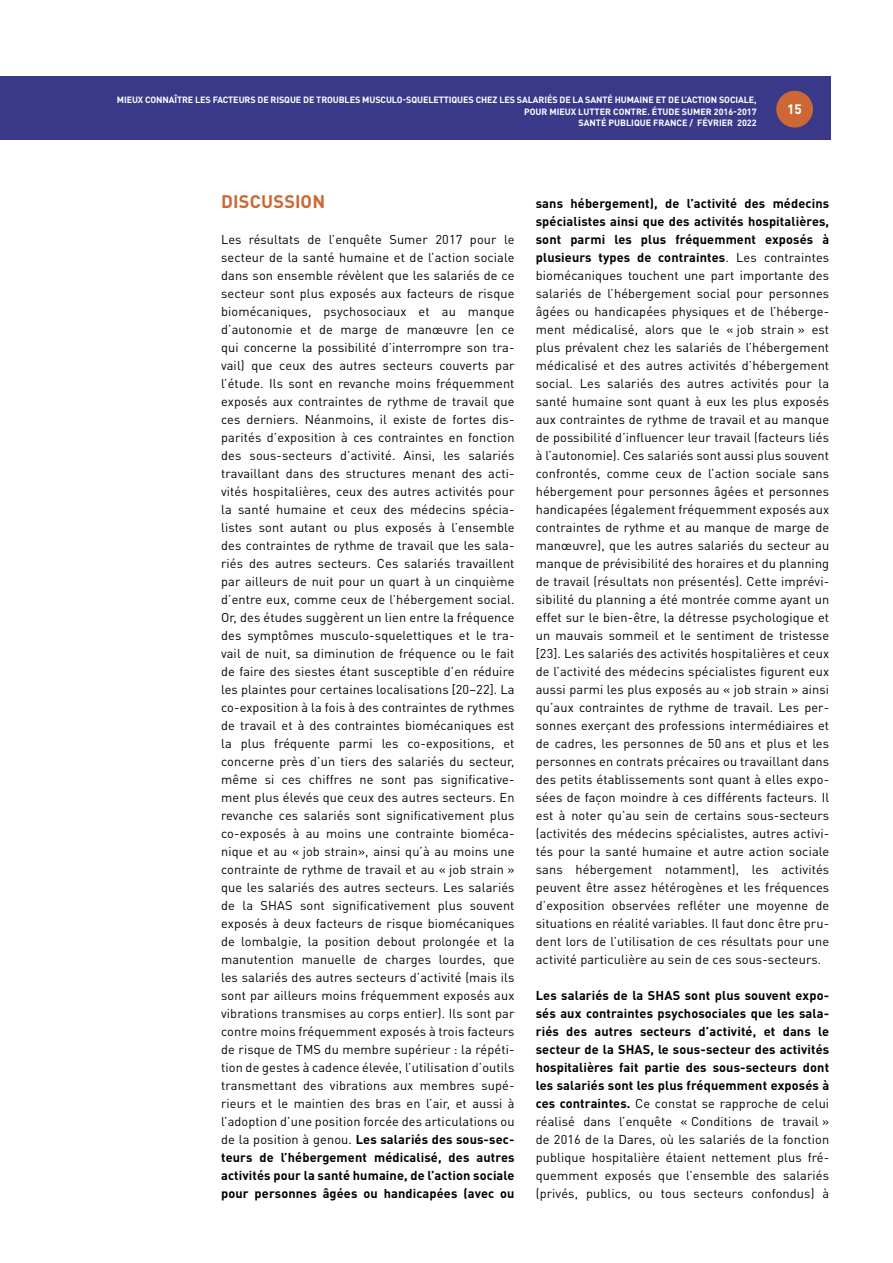
<style>
.page{position:relative;width:893px;height:1263px;background:#fff}
.page>*{position:absolute;margin:0;border:0;box-sizing:border-box;transform-origin:0 0}
.t1{font:700 18px "DIN Pro";letter-spacing:.01em;color:#cc6736}
.t2{font:700 13.5px "DIN Pro";color:#fff}
.t3{font:12.75px/18px "DIN Pro";letter-spacing:.01em;color:#000;text-align:justify}
.t4{font:700 12.75px/18px "DIN Pro";letter-spacing:.01em;color:#000;text-align:justify}
.t5{font:700 9px/11.6px "DIN Pro";letter-spacing:-.01em;color:#fff;text-align:right}
.s1{font-weight:700}
.s2{font-weight:400}
</style>
<div class="page">
<div style="left:0;top:77px;width:830px;height:63px;background:#3a3989"></div>
<div style="left:776px;top:91px;width:37px;height:37px;background:#cc6736;border-radius:50%"></div>
<p class="t5" style="left:117px;top:94px;width:641px">MIEUX CONNAÎTRE LES FACTEURS DE RISQUE DE TROUBLES MUSCULO-SQUELETTIQUES CHEZ LES SALARIÉS DE LA SANTÉ HUMAINE ET DE L’ACTION SOCIALE,<br>POUR MIEUX LUTTER CONTRE. ÉTUDE SUMER 2016-2017<br>SANTÉ PUBLIQUE FRANCE / FÉVRIER 2022</p>
<p class="t2" style="left:787px;top:100px;width:16px">15</p>
<h1 class="t1" style="left:221px;top:189px;width:105px">DISCUSSION</h1>
<p class="t3" style="left:221px;top:230px;width:295px">Les résultats de l’enquête Sumer 2017 pour le secteur de la santé humaine et de l’action sociale dans son ensemble révèlent que les salariés de ce secteur sont plus exposés aux facteurs de risque biomécaniques, psychosociaux et au manque d’autonomie et de marge de manœuvre (en ce qui concerne la possibilité d’interrompre son tra‑ vail) que ceux des autres secteurs couverts par l’étude. Ils sont en revanche moins fréquemment exposés aux contraintes de rythme de travail que ces derniers. Néanmoins, il existe de fortes dis‑ parités d’exposition à ces contraintes en fonction des sous‑secteurs d’activité. Ainsi, les salariés travaillant dans des structures menant des acti‑ vités hospitalières, ceux des autres activités pour la santé humaine et ceux des médecins spécia‑ listes sont autant ou plus exposés à l’ensemble des contraintes de rythme de travail que les sala‑ riés des autres secteurs. Ces salariés travaillent par ailleurs de nuit pour un quart à un cinquième d’entre eux, comme ceux de l’hébergement social.<br>Or, des études suggèrent un lien entre la fréquence des symptômes musculo‑squelettiques et le tra‑ vail de nuit, sa diminution de fréquence ou le fait de faire des siestes étant susceptible d’en réduire les plaintes pour certaines localisations [20–22]. La co‑exposition à la fois à des contraintes de rythmes de travail et à des contraintes biomécaniques est la plus fréquente parmi les co‑expositions, et concerne près d’un tiers des salariés du secteur, même si ces chiffres ne sont pas significative‑ ment plus élevés que ceux des autres secteurs. En revanche ces salariés sont significativement plus co‑exposés à au moins une contrainte bioméca‑ nique et au « job strain», ainsi qu’à au moins une contrainte de rythme de travail et au « job strain » que les salariés des autres secteurs. Les salariés de la SHAS sont significativement plus souvent exposés à deux facteurs de risque biomécaniques de lombalgie, la position debout prolongée et la manutention manuelle de charges lourdes, que les salariés des autres secteurs d’activité (mais ils sont par ailleurs moins fréquemment exposés aux vibrations transmises au corps entier). Ils sont par contre moins fréquemment exposés à trois facteurs de risque de TMS du membre supérieur : la répéti‑ tion de gestes à cadence élevée, l’utilisation d’outils transmettant des vibrations aux membres supé‑ rieurs et le maintien des bras en l’air, et aussi à l’adoption d’une position forcée des articulations ou de la position à genou. <span class="s1">Les salariés des sous‑sec&shy;teurs de l’hébergement médicalisé, des autres activités pour la santé humaine, de l’action sociale pour personnes âgées ou handicapées (avec ou</span></p>
<p class="t3" style="left:536px;top:194px;width:295px"><span class="s1">sans hébergement), de l’activité des médecins spécialistes ainsi que des activités hospitalières, sont parmi les plus fréquemment exposés à plusieurs types de contraintes</span>. Les contraintes biomécaniques touchent une part importante des salariés de l’hébergement social pour personnes âgées ou handicapées physiques et de l’héberge‑ ment médicalisé, alors que le « job strain » est plus prévalent chez les salariés de l’hébergement médicalisé et des autres activités d’hébergement social. Les salariés des autres activités pour la santé humaine sont quant à eux les plus exposés aux contraintes de rythme de travail et au manque de possibilité d’influencer leur travail (facteurs liés à l’autonomie). Ces salariés sont aussi plus souvent confrontés, comme ceux de l’action sociale sans hébergement pour personnes âgées et personnes handicapées (également fréquemment exposés aux contraintes de rythme et au manque de marge de manœuvre), que les autres salariés du secteur au manque de prévisibilité des horaires et du planning de travail (résultats non présentés). Cette imprévi‑ sibilité du planning a été montrée comme ayant un effet sur le bien‑être, la détresse psychologique et un mauvais sommeil et le sentiment de tristesse [23]. Les salariés des activités hospitalières et ceux de l’activité des médecins spécialistes figurent eux aussi parmi les plus exposés au « job strain » ainsi qu’aux contraintes de rythme de travail. Les per‑ sonnes exerçant des professions intermédiaires et de cadres, les personnes de 50 ans et plus et les personnes en contrats précaires ou travaillant dans des petits établissements sont quant à elles expo‑ sées de façon moindre à ces différents facteurs. Il est à noter qu’au sein de certains sous‑secteurs (activités des médecins spécialistes, autres activi‑ tés pour la santé humaine et autre action sociale sans hébergement notamment), les activités peuvent être assez hétérogènes et les fréquences d’exposition observées refléter une moyenne de situations en réalité variables. Il faut donc être pru‑ dent lors de l’utilisation de ces résultats pour une activité particulière au sein de ces sous‑secteurs.</p>
<p class="t4" style="left:536px;top:986px;width:295px">Les salariés de la SHAS sont plus souvent expo&shy;sés aux contraintes psychosociales que les sala&shy;riés des autres secteurs d’activité, et dans le secteur de la SHAS, le sous‑secteur des activités hospitalières fait partie des sous‑secteurs dont les salariés sont les plus fréquemment exposés à ces contraintes. <span class="s2">Ce constat se rapproche de celui réalisé dans l’enquête « Conditions de travail » de 2016 de la Dares, où les salariés de la fonction publique hospitalière étaient nettement plus fré‑ quemment exposés que l’ensemble des salariés (privés, publics, ou tous secteurs confondus) à</span></p>
</div>
